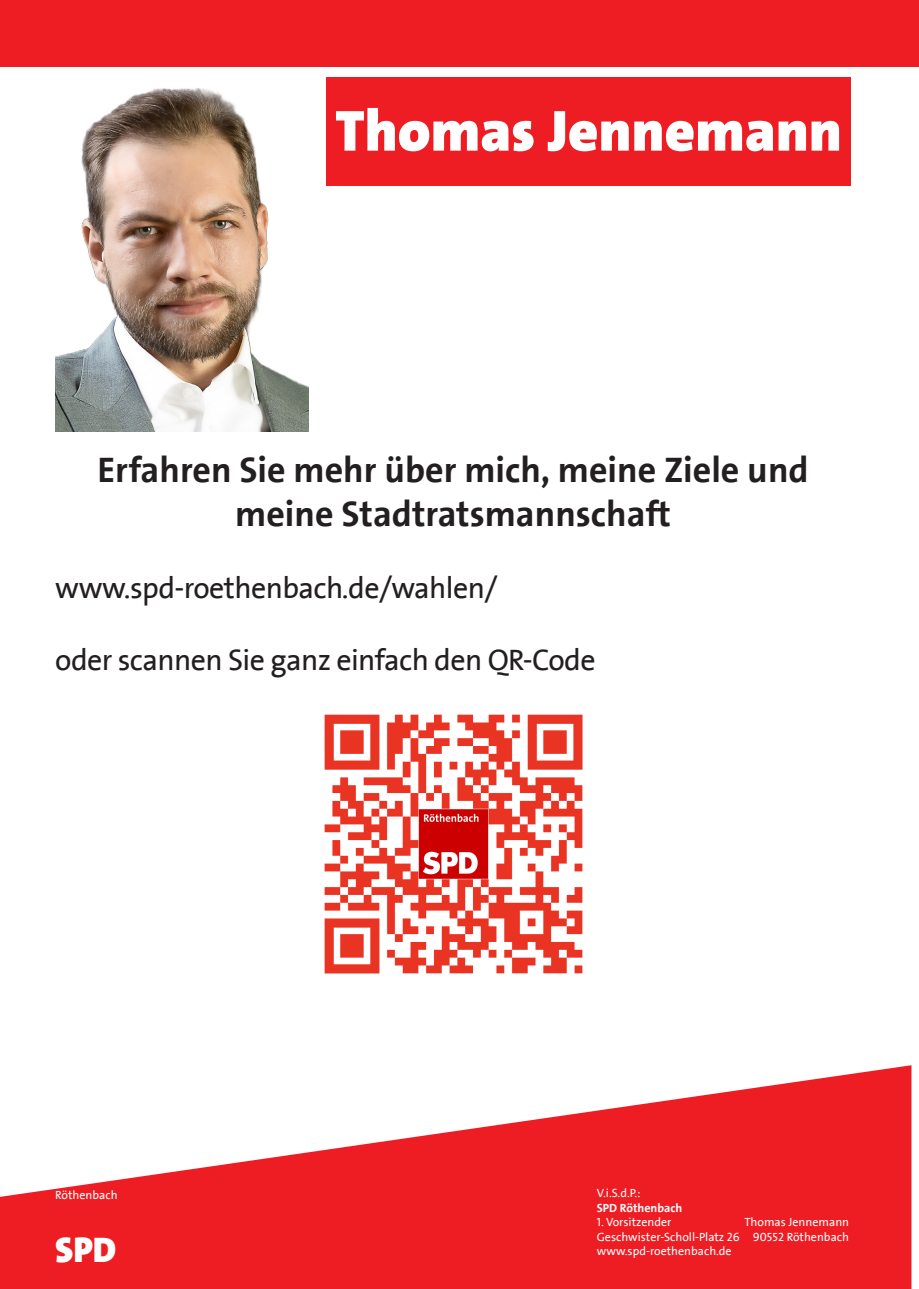
<style>
.page{position:relative;width:919px;height:1289px;background:#fff}
.page>*{position:absolute;margin:0;border:0;box-sizing:border-box;transform-origin:0 0}
.t1{font:900 58.5px "SPD The Sans";color:#fff}
.t2{font:700 36px "SPD2002 The Sans";color:#231f20}
.t3{font:900 36px "SPD The Sans";color:#fff}
.t4{font:30px "SPD2002 The Sans";letter-spacing:-.02em;color:#231f20}
.t5{font:12px "SPD2002 The Sans";color:#fff}
.t6{font:700 12px "SPD2002 The Sans";color:#fff}
</style>
<div class="page">
<div style="left:0;top:0;width:918px;height:67px;background:#ee1d23"></div>
<svg style="left:0;top:1065px;width:911px;height:223px;fill:#ee1d23"></svg>
<div style="left:326px;top:77px;width:524px;height:108px;background:#ee1d23"></div>
<img style="left:324px;top:714px;width:259px;height:260px">
<img style="left:55px;top:88px;width:253px;height:343px">
<p class="t1" style="left:335px;top:93px;width:508px">Thomas Jennemann</p>
<p class="t2" style="left:97px;top:451px;width:712px">Erfahren Sie mehr über mich, meine Ziele und</p>
<p class="t2" style="left:235px;top:494px;width:437px">meine Stadtratsmannschaft</p>
<p class="t4" style="left:55px;top:572px;width:444px">www.spd-roethenbach.de/wahlen/</p>
<p class="t4" style="left:55px;top:644px;width:542px">oder scannen Sie ganz einfach den QR-Code</p>
<p class="t5" style="left:55px;top:1188px;width:64px">Röthenbach</p>
<p class="t3" style="left:55px;top:1226px;width:63px">SPD</p>
<p class="t5" style="left:596px;top:1186px;width:45px">V.i.S.d.P.:</p>
<p class="t6" style="left:596px;top:1201px;width:87px">SPD Röthenbach</p>
<p class="t5" style="left:596px;top:1215px;width:76px">1. Vorsitzender</p>
<p class="t5" style="left:744px;top:1215px;width:106px">Thomas Jennemann</p>
<p class="t5" style="left:596px;top:1230px;width:254px">Geschwister-Scholl-Platz 26 90552 Röthenbach</p>
<p class="t5" style="left:596px;top:1244px;width:136px">www.spd-roethenbach.de</p>
</div>
